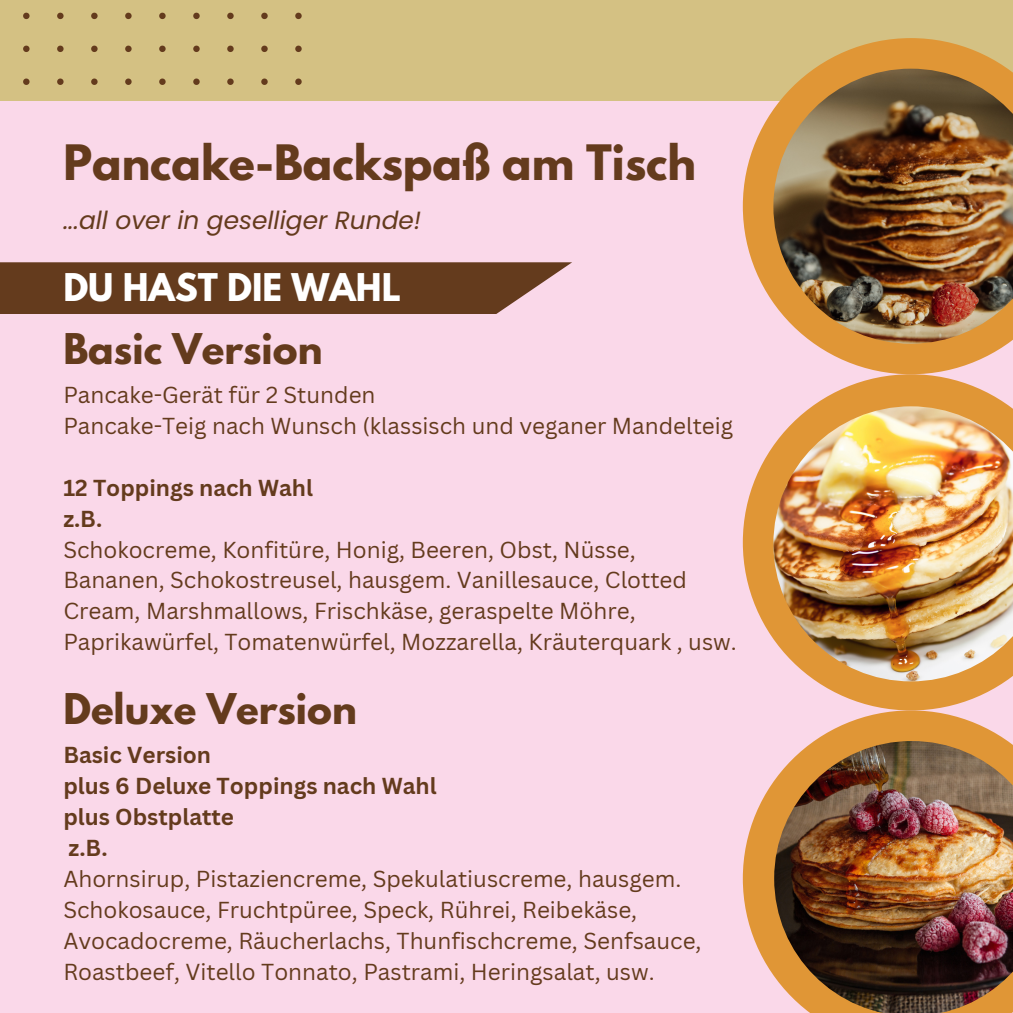
<style>
.page{position:relative;width:1013px;height:1013px;background:#fff}
.page>*{position:absolute;margin:0;border:0;box-sizing:border-box;transform-origin:0 0}
.t1{font:700 43.25px "League Spartan";color:#643b1d}
.t2{font:700 37.5px "League Spartan";color:#643b1d}
.t3{font:700 33.88px "League Spartan";color:#fff}
.t4{font:italic 24.88px "Poppins";color:#643b1d}
.t5{font:22.5px/31px "Canva Sans";color:#643b1d}
.t6{font:700 22.5px "Canva Sans";color:#643b1d}
</style>
<div class="page">
<div style="left:0;top:0;width:1012px;height:1012px;background:#d4c183"></div>
<div style="left:0;top:101px;width:1012px;height:911px;background:#fad8e9"></div>
<svg style="left:0;top:262px;width:572px;height:52px;background:#6e462b"></svg>
<svg style="left:742px;top:38px;width:266px;height:336px"></svg>
<svg style="left:742px;top:374px;width:267px;height:336px"></svg>
<svg style="left:742px;top:710px;width:266px;height:266px;fill:#e09636"></svg>
<img style="left:773px;top:69px;width:239px;height:275px">
<img style="left:773px;top:406px;width:239px;height:275px">
<img style="left:774px;top:741px;width:238px;height:271px">
<svg style="left:23px;top:12px;width:279px;height:73px"></svg>
<p class="t1" style="left:63px;top:141px;width:634px">Pancake-Backspaß am Tisch</p>
<p class="t4" style="left:63px;top:203px;width:359px">...all over in geselliger Runde!</p>
<p class="t3" style="left:63px;top:270px;width:339px">DU HAST DIE WAHL</p>
<p class="t2" style="left:63px;top:330px;width:261px">Basic Version</p>
<p class="t5" style="left:63px;top:378px;width:314px">Pancake-Gerät für 2 Stunden</p>
<p class="t5" style="left:63px;top:409px;width:671px">Pancake-Teig nach Wunsch (klassisch und veganer Mandelteig</p>
<p class="t6" style="left:63px;top:471px;width:251px">12 Toppings nach Wahl</p>
<p class="t6" style="left:63px;top:502px;width:40px">z.B.</p>
<p class="t5" style="left:63px;top:533px;width:675px">Schokocreme, Konfitüre, Honig, Beeren, Obst, Nüsse, Bananen, Schokostreusel, hausgem. Vanillesauce, Clotted Cream, Marshmallows, Frischkäse, geraspelte Möhre, Paprikawürfel, Tomatenwürfel, Mozzarella, Kräuterquark , usw.</p>
<p class="t2" style="left:63px;top:690px;width:295px">Deluxe Version</p>
<p class="t6" style="left:63px;top:739px;width:149px">Basic Version</p>
<p class="t6" style="left:63px;top:770px;width:375px">plus 6 Deluxe Toppings nach Wahl</p>
<p class="t6" style="left:63px;top:801px;width:172px">plus Obstplatte</p>
<p class="t6" style="left:69px;top:832px;width:40px">z.B.</p>
<p class="t5" style="left:63px;top:862px;width:639px">Ahornsirup, Pistaziencreme, Spekulatiuscreme, hausgem.<br>Schokosauce, Fruchtpüree, Speck, Rührei, Reibekäse,<br>Avocadocreme, Räucherlachs, Thunfischcreme, Senfsauce,</p>
<p class="t5" style="left:63px;top:955px;width:593px">Roastbeef, Vitello Tonnato, Pastrami, Heringsalat, usw.</p>
</div>
